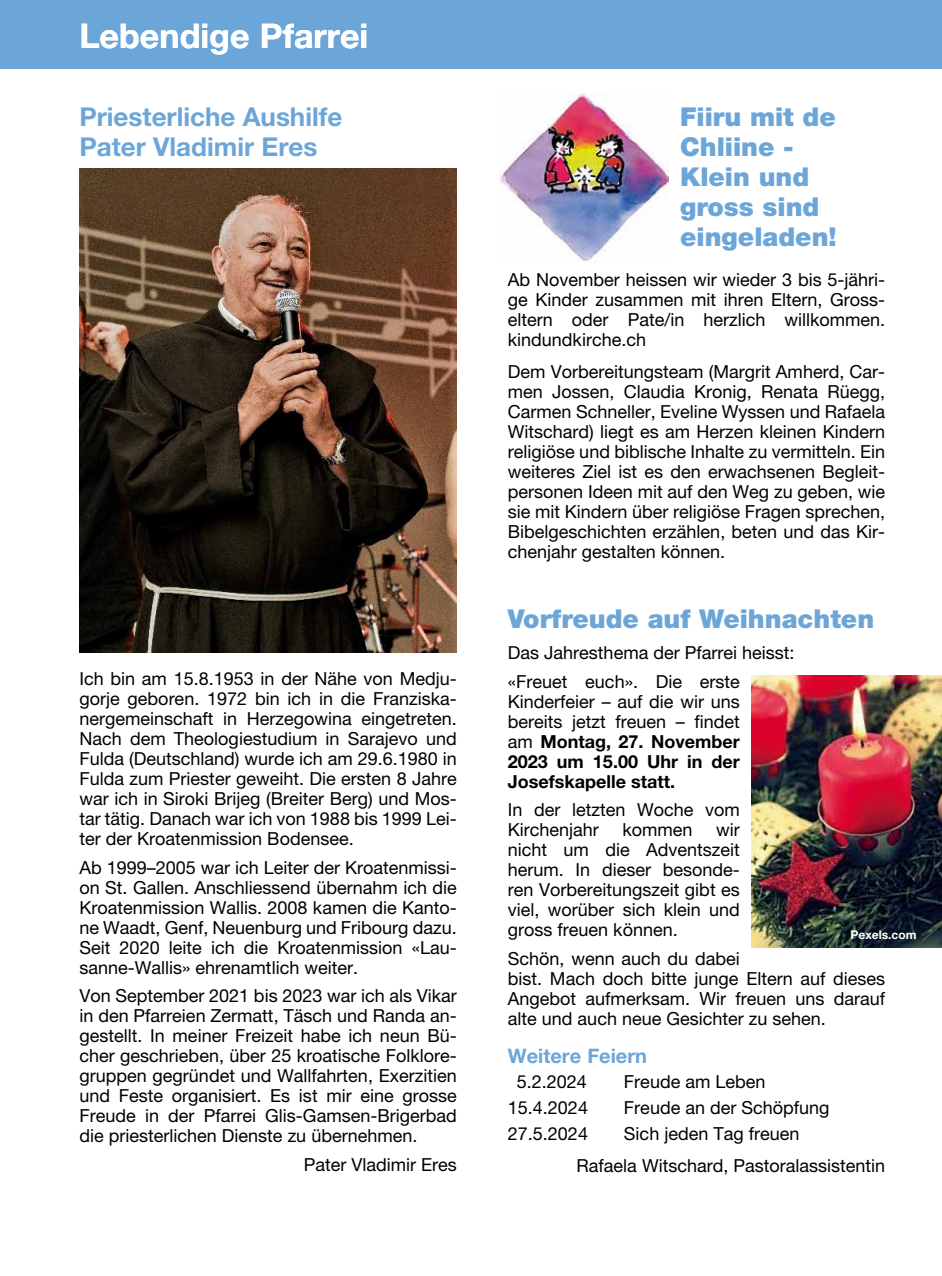
<style>
.page{position:relative;width:942px;height:1276px;background:#fff}
.page>*{position:absolute;margin:0;border:0;box-sizing:border-box;transform-origin:0 0}
.t1{font:700 34px "Helvetica Neue LT Pro";color:#fff}
.t2{font:900 26px/30px "Helvetica Neue LT Pro";color:#6ca5d8}
.t3{font:700 26px/30px "Helvetica Neue LT Pro";color:#6ca5d8}
.t4{font:700 20px "Helvetica Neue LT Pro";color:#6ca5d8}
.t5{font:18px/20px "Helvetica Neue LT Pro";color:#000;text-align:justify}
.t6{font:700 18px/20px "Helvetica Neue LT Pro";color:#000;text-align:justify}
.t7{font:700 12px "Helvetica Neue LT Pro";color:#fff}
.s1{font-weight:400}
</style>
<div class="page">
<div style="left:0;top:0;width:941px;height:68px;background:#6ca5d8"></div>
<img style="left:79px;top:169px;width:377px;height:483px">
<img style="left:499px;top:94px;width:169px;height:168px">
<img style="left:751px;top:675px;width:190px;height:272px">
<h1 class="t1" style="left:79px;top:15px;width:290px">Lebendige Pfarrei</h1>
<h2 class="t3" style="left:79px;top:101px;width:264px">Priesterliche Aushilfe<br>Pater Vladimir Eres</h2>
<p class="t5" style="left:79px;top:668px;width:379px">Ich bin am 15.8.1953 in der Nähe von Medju&shy;gorje geboren. 1972 bin ich in die Franziska&shy;nergemeinschaft in Herzegowina eingetreten.<br>Nach dem Theologiestudium in Sarajevo und Fulda (Deutschland) wurde ich am 29.6.1980 in Fulda zum Priester geweiht. Die ersten 8 Jahre war ich in Siroki Brijeg (Breiter Berg) und Mos&shy;tar tätig. Danach war ich von 1988 bis 1999 Lei&shy;ter der Kroatenmission Bodensee.</p>
<p class="t5" style="left:79px;top:857px;width:379px">Ab 1999–2005 war ich Leiter der Kroatenmissi&shy;on St. Gallen. Anschliessend übernahm ich die Kroatenmission Wallis. 2008 kamen die Kanto&shy;ne Waadt, Genf, Neuenburg und Fribourg dazu.<br>Seit 2020 leite ich die Kroatenmission «Lau&shy;sanne-Wallis» ehrenamtlich weiter.</p>
<p class="t5" style="left:79px;top:985px;width:379px">Von September 2021 bis 2023 war ich als Vikar in den Pfarreien Zermatt, Täsch und Randa an&shy;gestellt. In meiner Freizeit habe ich neun Bü&shy;cher geschrieben, über 25 kroatische Folklore&shy;gruppen gegründet und Wallfahrten, Exerzitien und Feste organisiert. Es ist mir eine grosse Freude in der Pfarrei Glis-Gamsen-Brigerbad die priesterlichen Dienste zu übernehmen.</p>
<p class="t5" style="left:303px;top:1154px;width:154px">Pater Vladimir Eres</p>
<h2 class="t2" style="left:679px;top:102px;width:158px">Fiiru mit de<br>Chliine -<br>Klein und gross sind eingeladen!</h2>
<p class="t5" style="left:507px;top:270px;width:379px">Ab November heissen wir wieder 3 bis 5-jähri&shy;ge Kinder zusammen mit ihren Eltern, Gross&shy;eltern oder Pate/in herzlich willkommen. kindundkirche.ch</p>
<p class="t5" style="left:507px;top:362px;width:379px">Dem Vorbereitungsteam (Margrit Amherd, Car&shy;men Jossen, Claudia Kronig, Renata Rüegg, Carmen Schneller, Eveline Wyssen und Rafaela Witschard) liegt es am Herzen kleinen Kindern religiöse und biblische Inhalte zu vermitteln. Ein weiteres Ziel ist es den erwachsenen Begleit&shy;personen Ideen mit auf den Weg zu geben, wie sie mit Kindern über religiöse Fragen sprechen, Bibelgeschichten erzählen, beten und das Kir&shy;chenjahr gestalten können.</p>
<h2 class="t2" style="left:507px;top:604px;width:367px">Vorfreude auf Weihnachten</h2>
<p class="t5" style="left:507px;top:638px;width:288px;line-height:28.6px">Das Jahresthema der Pfarrei heisst: «Freuet euch». Die erste</p>
<p class="t6" style="left:507px;top:690px;width:233px"><span class="s1">Kinderfeier – auf die wir uns bereits jetzt freuen – findet am</span> Montag, 27. November 2023 um 15.00 Uhr in der Josefskapelle statt.</p>
<p class="t5" style="left:507px;top:799px;width:233px">In der letzten Woche vom<br>Kirchenjahr</p>
<p class="t5" style="left:507px;top:819px;width:233px;text-indent:208px">wir nicht um die Adventszeit herum. In dieser besonde&shy;ren Vorbereitungszeit gibt es viel, worüber sich klein und gross freuen können.</p>
<p class="t5" style="left:507px;top:948px;width:379px;text-align:left">Schön, wenn auch du dabei<br>bist. Mach doch bitte junge Eltern auf dieses Angebot aufmerksam. Wir freuen uns darauf alte und auch neue Gesichter zu sehen.</p>
<p class="t4" style="left:507px;top:1043px;width:141px">Weitere Feiern</p>
<p class="t5" style="left:516px;top:1071px;width:72px">5.2.2024</p>
<p class="t5" style="left:623px;top:1071px;width:143px">Freude am Leben</p>
<p class="t5" style="left:507px;top:1097px;width:82px">15.4.2024</p>
<p class="t5" style="left:623px;top:1097px;width:207px">Freude an der Schöpfung</p>
<p class="t5" style="left:507px;top:1123px;width:82px">27.5.2024</p>
<p class="t5" style="left:622px;top:819px;width:72px">kommen</p>
<p class="t7" style="left:850px;top:927px;width:68px">Pexels.com</p>
<p class="t5" style="left:576px;top:1118px;width:310px;line-height:31.6px;text-indent:47px">Sich jeden Tag freuen<br>Rafaela Witschard, Pastoralassistentin</p>
</div>
